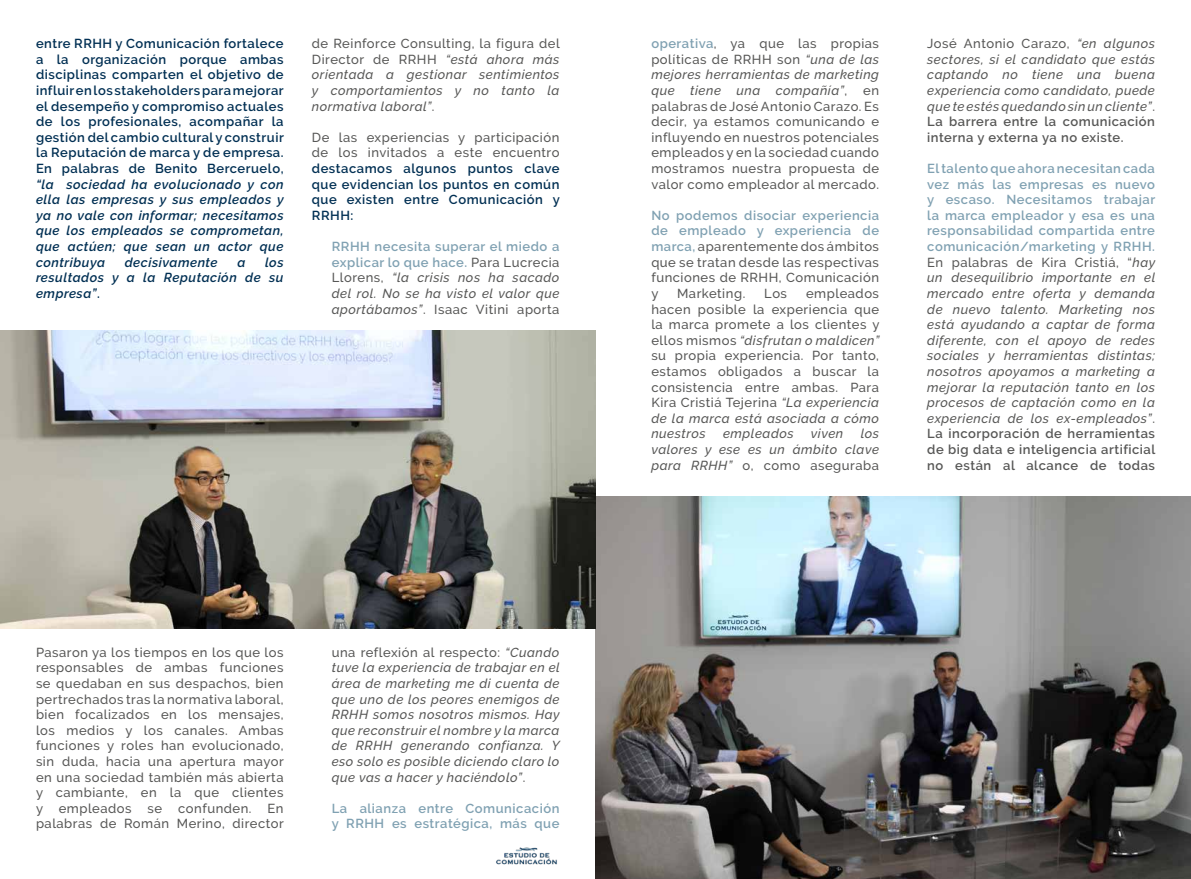
<style>
.page{position:relative;width:1191px;height:879px;background:#fff}
.page>*{position:absolute;margin:0;border:0;box-sizing:border-box;transform-origin:0 0}
.t1{font:italic 500 13px/15.6px "Raleway";letter-spacing:.04em;color:#575756;text-align:justify}
.t2{font:500 13px/15.6px "Raleway";letter-spacing:.04em;color:#575756;text-align:justify}
.t3{font:600 13px/15.6px "Raleway";letter-spacing:.04em;color:#002f53;text-align:justify}
.t4{font:italic 600 13px/15.6px "Raleway";letter-spacing:.04em;color:#002f53;text-align:justify}
.t5{font:600 13px/15.6px "Raleway";letter-spacing:.04em;color:#80a1b2}
.s1{font-style:normal}
.s2{font-weight:600;font-style:normal;color:#80a1b2}
.s3{font-weight:600;color:#80a1b2}
.s4{font-style:italic}
.s5{font-weight:600;font-style:normal}
</style>
<div class="page">
<img style="left:595px;top:496px;width:596px;height:383px">
<img style="left:496px;top:847px;width:61px;height:18px">
<img style="left:0;top:330px;width:595px;height:298px">
<p class="t3" style="left:36px;top:36px;width:249px">entre RRHH y Comunicación fortalece a la organización porque ambas disciplinas comparten el objetivo de influir en los stakeholders para mejorar el desempeño y compromiso actuales de los profesionales, acompañar la gestión del cambio cultural y construir la Reputación de marca y de empresa.<br>En palabras de Benito Berceruelo,</p>
<p class="t4" style="left:36px;top:176px;width:249px">“la sociedad ha evolucionado y con ella las empresas y sus empleados y ya no vale con informar; necesitamos que los empleados se comprometan, que actúen; que sean un actor que contribuya</p>
<p class="t4" style="left:36px;top:254px;width:249px;text-indent:229px">los resultados y a la Reputación de su empresa”<span class="s1">.</span></p>
<p class="t4" style="left:125px;top:254px;width:94px">decisivamente</p>
<p class="t4" style="left:237px;top:254px;width:9px">a</p>
<p class="t1" style="left:312px;top:36px;width:249px"><span class="s1">de Reinforce Consulting, la figura del Director de RRHH</span> “está ahora más orientada a gestionar sentimientos y comportamientos y no tanto la normativa laboral”<span class="s1">.</span></p>
<p class="t2" style="left:312px;top:129px;width:249px">De las experiencias y participación de los invitados a este encuentro</p>
<p class="t3" style="left:312px;top:161px;width:249px">destacamos algunos puntos clave que evidencian los puntos en común que existen entre Comunicación y RRHH:</p>
<p class="t1" style="left:332px;top:239px;width:229px"><span class="s2">RRHH necesita superar el miedo a explicar lo que hace.</span> <span class="s1">Para Lucrecia Llorens,</span> “la crisis nos ha sacado del rol. No se ha visto el valor que aportábamos”<span class="s1">. Isaac Vitini aporta</span></p>
<p class="t2" style="left:36px;top:644px;width:249px">Pasaron ya los tiempos en los que los responsables de ambas funciones se quedaban en sus despachos, bien pertrechados tras la normativa laboral, bien focalizados en los mensajes, los medios y los canales. Ambas funciones y roles han evolucionado, sin duda, hacia una apertura mayor en una sociedad también más abierta y cambiante, en la que clientes y empleados se confunden. En palabras de Román Merino, director</p>
<p class="t1" style="left:332px;top:644px;width:230px"><span class="s1">una reflexión al respecto:</span> “Cuando tuve la experiencia de trabajar en el área de marketing me di cuenta de que uno de los peores enemigos de RRHH somos nosotros mismos. Hay que reconstruir el nombre y la marca de RRHH generando confianza. Y eso solo es posible diciendo claro lo que vas a hacer y haciéndolo”<span class="s1">.</span></p>
<p class="t5" style="left:332px;top:800px;width:229px">La alianza entre Comunicación y RRHH es estratégica, más que</p>
<p class="t2" style="left:651px;top:36px;width:229px"><span class="s3">operativa</span>, ya que las propias políticas de RRHH son <span class="s4">“una de las mejores herramientas de marketing que tiene una compañía”</span>, en palabras de José Antonio Carazo. Es decir, ya estamos comunicando e influyendo en nuestros potenciales empleados y en la sociedad cuando mostramos nuestra propuesta de valor como empleador al mercado.</p>
<p class="t2" style="left:651px;top:207px;width:229px"><span class="s3">No podemos disociar experiencia de empleado y experiencia de marca,</span> aparentemente dos ámbitos que se tratan desde las respectivas funciones de RRHH, Comunicación y</p>
<p class="t2" style="left:651px;top:285px;width:229px;text-indent:155px">empleados hacen posible la experiencia que la marca promete a los clientes y ellos mismos <span class="s4">“disfrutan o maldicen” </span>su propia experiencia. Por tanto, estamos obligados a buscar la consistencia entre ambas. Para Kira Cristiá Tejerina <span class="s4">“La experiencia de la marca está asociada a cómo nuestros</span></p>
<p class="t2" style="left:677px;top:285px;width:70px">Marketing.</p>
<p class="t2" style="left:764px;top:285px;width:24px">Los</p>
<p class="t1" style="left:651px;top:426px;width:229px;text-indent:209px">los valores y ese es un ámbito clave para RRHH” <span class="s1">o, como aseguraba</span></p>
<p class="t1" style="left:723px;top:426px;width:72px">empleados</p>
<p class="t1" style="left:810px;top:426px;width:34px">viven</p>
<p class="t1" style="left:927px;top:36px;width:229px"><span class="s1">José Antonio Carazo,</span> “en algunos sectores, si el candidato que estás captando no tiene una buena experiencia como candidato, puede que te estés quedando sin un cliente”<span class="s1">.<br></span><span class="s5">La barrera entre la comunicación interna y externa ya no existe.</span></p>
<p class="t1" style="left:927px;top:161px;width:230px"><span class="s2">El talento que ahora necesitan cada vez más las empresas es nuevo y escaso. Necesitamos trabajar la marca empleador y esa es una responsabilidad compartida entre comunicación/marketing y RRHH.<br></span><span class="s1">En palabras de Kira Cristiá, “</span>hay un desequilibrio importante en el mercado entre oferta y demanda de nuevo talento. Marketing nos está ayudando a captar de forma diferente, con el apoyo de redes sociales y herramientas distintas; nosotros apoyamos a marketing a mejorar la reputación tanto en los procesos de captación como en la experiencia de los ex-empleados”<span class="s1">.<br></span><span class="s5">La incorporación de herramientas de big data e inteligencia artificial no están al alcance de todas</span></p>
</div>
